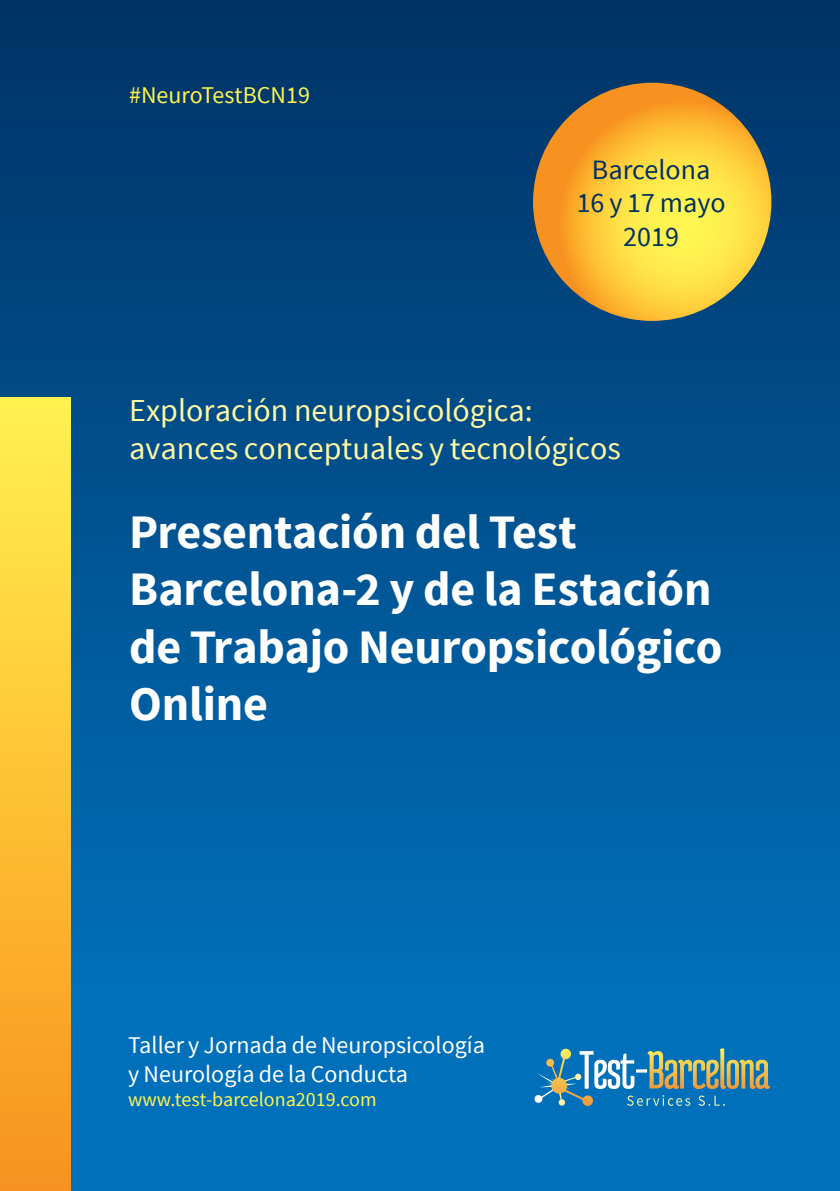
<style>
.page{position:relative;width:840px;height:1191px;background:#fff}
.page>*{position:absolute;margin:0;border:0;box-sizing:border-box;transform-origin:0 0}
.t1{font:700 48px/57.6px "Source Sans Pro";letter-spacing:-.005em;color:#fff}
.t2{font:32px/38.4px "Source Sans Pro";color:#fff8a0}
.t3{font:28px/33.6px "Source Sans Pro";color:#003164;text-align:center}
.t4{font:24px/28.8px "Source Sans Pro";color:#fff}
.t5{font:24px "Source Sans Pro";color:#fff450}
.t6{font:20px "Source Sans Pro";color:#fff450}
</style>
<div class="page">
<div style="left:0;top:0;width:839px;height:1191px;background:linear-gradient(to bottom,#003466,#0078c6)"></div>
<svg style="left:534px;top:1048px;width:235px;height:58px;background:#458ba9"></svg>
<svg style="left:532px;top:83px;width:239px;height:238px;background:#fac438"></svg>
<div style="left:0;top:397px;width:71px;height:794px;background:linear-gradient(to bottom,#fff14d,#f9921e)"></div>
<p class="t5" style="left:129px;top:80px;width:182px">#NeuroTestBCN19</p>
<p class="t3" style="left:576px;top:153px;width:150px">Barcelona<br>16 y 17 mayo<br>2019</p>
<p class="t2" style="left:129px;top:392px;width:493px">Exploración neuropsicológica: avances conceptuales y tecnológicos</p>
<p class="t1" style="left:129px;top:504px;width:594px">Presentación del Test<br>Barcelona-2 y de la Estación de Trabajo Neuropsicológico<br>Online</p>
<p class="t4" style="left:128px;top:1031px;width:358px">Taller y Jornada de Neuropsicología y Neurología de la Conducta</p>
<p class="t6" style="left:128px;top:1086px;width:250px">www.test-barcelona2019.com</p>
</div>
